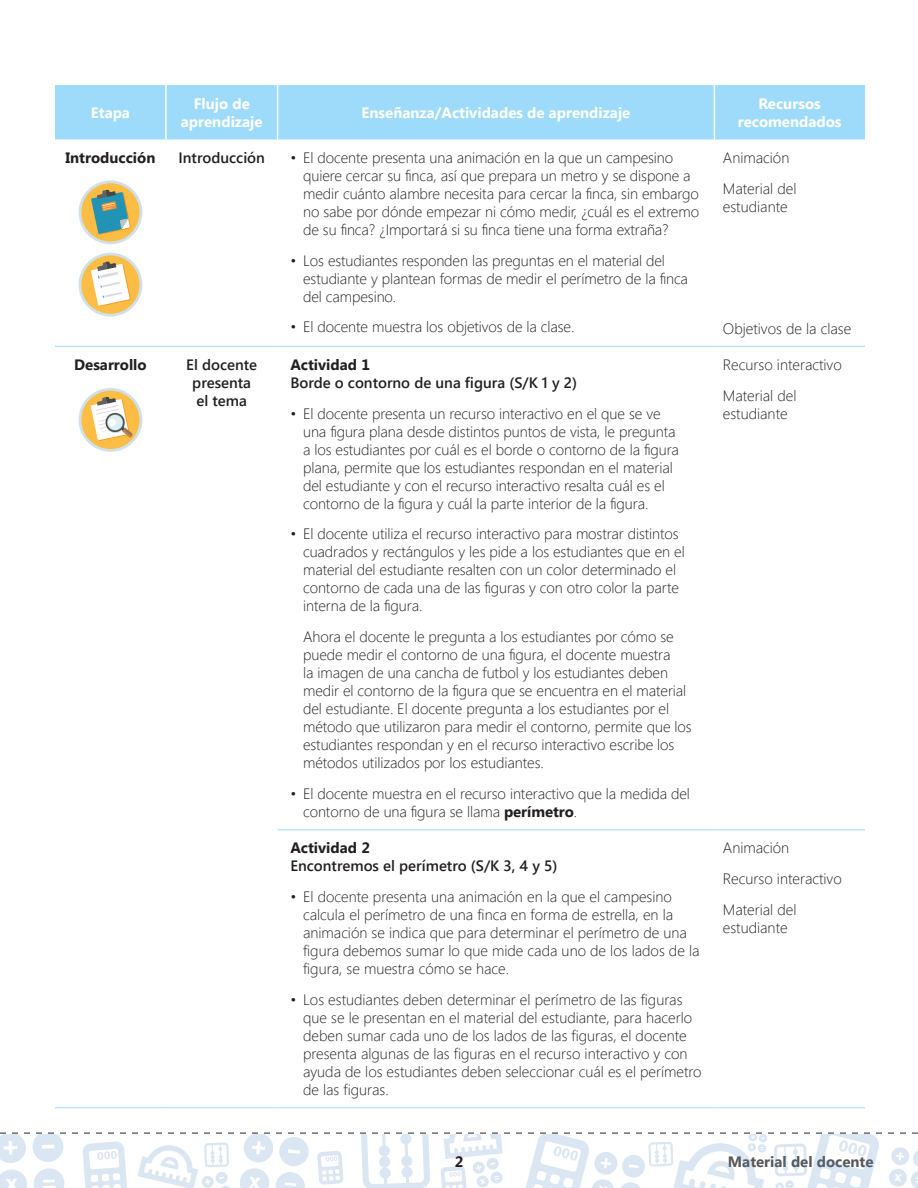
<style>
.page{position:relative;width:918px;height:1188px;background:#fff}
.page>*{position:absolute;margin:0;border:0;box-sizing:border-box;transform-origin:0 0}
.t1{font:300 15px/18px "Segoe UI";letter-spacing:-.005em;color:#231f20}
.t2{font:600 15px/18px "Segoe UI";color:#231f20;text-align:center}
.t3{font:700 15px/18px "Segoe UI";color:#fff;text-align:center}
.t4{font:700 15px "Segoe UI";color:#231f20}
.t5{font:700 15px "Segoe UI";color:#57585a}
.s1{font-weight:700}
</style>
<div class="page">
<svg style="left:0;top:1132px;width:918px;height:56px"></svg>
<div style="left:55px;top:85px;width:810px;height:54px;background:#9edbfa"></div>
<hr style="left:165px;top:85px;width:2px;height:54px;background:#fff">
<hr style="left:277px;top:85px;width:1px;height:54px;background:#fff">
<hr style="left:714px;top:85px;width:1px;height:54px;background:#fff">
<hr style="left:55px;top:346px;width:111px;height:1px;background:#9edbfa">
<hr style="left:166px;top:346px;width:112px;height:1px;background:#9edbfa">
<hr style="left:278px;top:346px;width:436px;height:1px;background:#9edbfa">
<hr style="left:714px;top:346px;width:151px;height:1px;background:#9edbfa">
<hr style="left:278px;top:829px;width:436px;height:1px;background:#9edbfa">
<hr style="left:714px;top:829px;width:151px;height:1px;background:#9edbfa">
<hr style="left:278px;top:1107px;width:436px;height:1px;background:#9edbfa">
<hr style="left:714px;top:1107px;width:151px;height:1px;background:#9edbfa">
<hr style="left:55px;top:1107px;width:111px;height:1px;background:#9edbfa">
<hr style="left:166px;top:1107px;width:112px;height:1px;background:#9edbfa">
<div style="left:79px;top:180px;width:63px;height:64px;background:#cfe0ea;border-radius:50%"></div>
<div style="left:81px;top:183px;width:59px;height:59px;background:#fbbd43;border-radius:50%"></div>
<svg style="left:91px;top:190px;width:40px;height:45px"></svg>
<div style="left:79px;top:253px;width:63px;height:64px;background:#cfe0ea;border-radius:50%"></div>
<div style="left:81px;top:255px;width:59px;height:59px;background:#fbbd43;border-radius:50%"></div>
<svg style="left:91px;top:261px;width:40px;height:45px"></svg>
<svg style="left:79px;top:388px;width:63px;height:64px"></svg>
<div style="left:81px;top:391px;width:59px;height:58px;background:#fbbd43;border-radius:50%"></div>
<svg style="left:91px;top:397px;width:42px;height:44px"></svg>
<p class="t3" style="left:91px;top:103px;width:41px">Etapa</p>
<p class="t3" style="left:181px;top:94px;width:83px">Flujo de aprendizaje</p>
<p class="t3" style="left:362px;top:103px;width:270px">Enseñanza/Actividades de aprendizaje</p>
<p class="t3" style="left:738px;top:94px;width:105px">Recursos recomendados</p>
<p class="t4" style="left:65px;top:147px;width:92px">Introducción</p>
<p class="t2" style="left:179px;top:148px;width:88px">Introducción</p>
<p class="t1" style="left:303px;top:148px;width:398px;text-indent:-13px">• El docente presenta una animación en la que un campesino quiere cercar su finca, así que prepara un metro y se dispone a medir cuánto alambre necesita para cercar la finca, sin embargo no sabe por dónde empezar ni cómo medir, ¿cuál es el extremo de su finca? ¿Importará si su finca tiene una forma extraña?</p>
<p class="t1" style="left:303px;top:251px;width:386px;text-indent:-13px">• Los estudiantes responden las preguntas en el material del estudiante y plantean formas de medir el perímetro de la finca del campesino.</p>
<p class="t1" style="left:290px;top:317px;width:286px">• El docente muestra los objetivos de la clase.</p>
<p class="t1" style="left:723px;top:141px;width:75px;line-height:30.8px">Animación<br>Material del</p>
<p class="t1" style="left:723px;top:197px;width:66px">estudiante</p>
<p class="t1" style="left:723px;top:319px;width:130px">Objetivos de la clase</p>
<p class="t4" style="left:74px;top:354px;width:74px">Desarrollo</p>
<p class="t2" style="left:186px;top:356px;width:72px">El docente presenta el tema</p>
<p class="t4" style="left:290px;top:354px;width:81px">Actividad 1</p>
<p class="t2" style="left:290px;top:374px;width:288px">Borde o contorno de una figura (S/K 1 y 2)</p>
<p class="t1" style="left:303px;top:404px;width:377px;text-indent:-13px">• El docente presenta un recurso interactivo en el que se ve una figura plana desde distintos puntos de vista, le pregunta a los estudiantes por cuál es el borde o contorno de la figura plana, permite que los estudiantes respondan en el material del estudiante y con el recurso interactivo resalta cuál es el contorno de la figura y cuál la parte interior de la figura.</p>
<p class="t1" style="left:303px;top:524px;width:383px;text-indent:-13px">• El docente utiliza el recurso interactivo para mostrar distintos cuadrados y rectángulos y les pide a los estudiantes que en el material del estudiante resalten con un color determinado el contorno de cada una de las figuras y con otro color la parte interna de la figura.</p>
<p class="t1" style="left:303px;top:627px;width:390px">Ahora el docente le pregunta a los estudiantes por cómo se puede medir el contorno de una figura, el docente muestra<br>la imagen de una cancha de futbol y los estudiantes deben medir el contorno de la figura que se encuentra en el material del estudiante. El docente pregunta a los estudiantes por el método que utilizaron para medir el contorno, permite que los estudiantes respondan y en el recurso interactivo escribe los métodos utilizados por los estudiantes.</p>
<p class="t1" style="left:303px;top:784px;width:388px;text-indent:-13px">• El docente muestra en el recurso interactivo que la medida del contorno de una figura se llama <span class="s1">perímetro</span>.</p>
<p class="t4" style="left:290px;top:837px;width:81px">Actividad 2</p>
<p class="t2" style="left:290px;top:857px;width:269px">Encontremos el perímetro (S/K 3, 4 y 5)</p>
<p class="t1" style="left:303px;top:887px;width:398px;text-indent:-13px">• El docente presenta una animación en la que el campesino calcula el perímetro de una finca en forma de estrella, en la animación se indica que para determinar el perímetro de una figura debemos sumar lo que mide cada uno de los lados de la figura, se muestra cómo se hace.</p>
<p class="t1" style="left:303px;top:990px;width:400px;text-indent:-13px">• Los estudiantes deben determinar el perímetro de las figuras que se le presentan en el material del estudiante, para hacerlo deben sumar cada uno de los lados de las figuras, el docente presenta algunas de las figuras en el recurso interactivo y con ayuda de los estudiantes deben seleccionar cuál es el perímetro de las figuras.</p>
<p class="t1" style="left:723px;top:349px;width:120px;line-height:30.8px">Recurso interactivo<br>Material del</p>
<p class="t1" style="left:723px;top:404px;width:66px">estudiante</p>
<p class="t1" style="left:723px;top:832px;width:120px;line-height:30.8px">Animación<br>Recurso interactivo<br>Material del</p>
<p class="t1" style="left:723px;top:918px;width:66px">estudiante</p>
<p class="t4" style="left:455px;top:1151px;width:10px">2</p>
<p class="t5" style="left:728px;top:1151px;width:147px">Material del docente</p>
</div>
